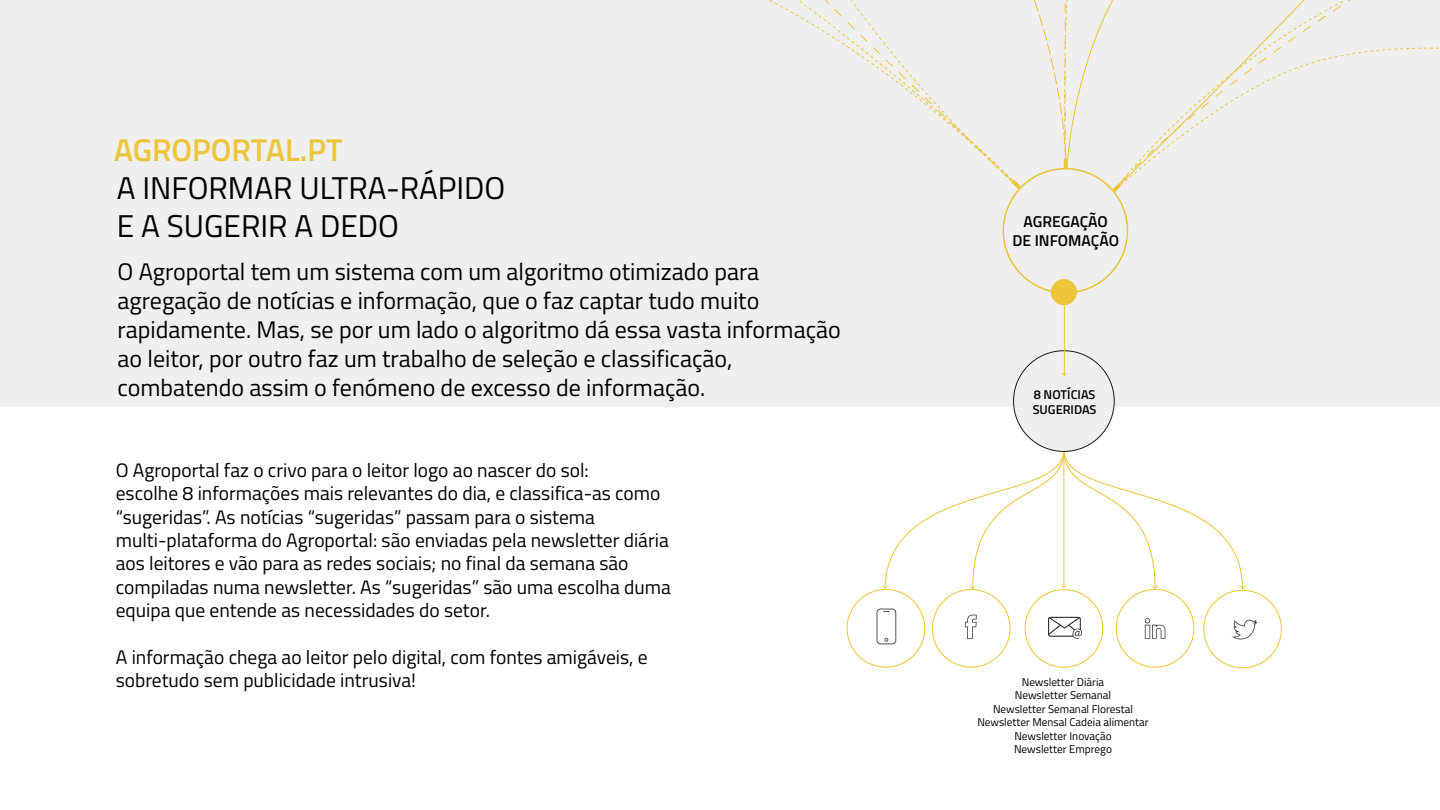
<style>
.page{position:relative;width:1440px;height:810px;background:#fff}
.page>*{position:absolute;margin:0;border:0;box-sizing:border-box;transform-origin:0 0}
.t1{font:31.5px/37.8px "Titillium Web";color:#000}
.t2{font:600 31.5px "Titillium Web";color:#ecc538}
.t3{font:24px/28.8px "Titillium Web";color:#000}
.t4{font:19.5px/23.4px "Titillium Web";color:#000}
.t5{font:600 15.75px/18.8px "Titillium Web";color:#000;text-align:center}
.t6{font:600 12.75px/15.3px "Titillium Web";color:#000}
.t7{font:11.25px/13.5px "Titillium Web";color:#000;text-align:center}
</style>
<div class="page">
<div style="left:0;top:0;width:1440px;height:407px;background:#efefef"></div>
<svg style="left:882px;top:449px;width:364px;height:140px"></svg>
<div style="left:1014px;top:351px;width:100px;height:100px;background:#efefef;border-radius:50%"></div>
<div style="left:1116px;top:589px;width:78px;height:79px;border:1px solid #ecc538;border-radius:50%"></div>
<svg style="left:1145px;top:618px;width:20px;height:21px"></svg>
<div style="left:1203px;top:590px;width:79px;height:78px;border:1px solid #ecc538;border-radius:50%"></div>
<svg style="left:1232px;top:620px;width:25px;height:19px"></svg>
<div style="left:932px;top:589px;width:78px;height:79px;border:1px solid #ecc538;border-radius:50%"></div>
<svg style="left:965px;top:615px;width:12px;height:24px"></svg>
<div style="left:847px;top:589px;width:78px;height:79px;border:1px solid #ecc538;border-radius:50%"></div>
<svg style="left:877px;top:609px;width:19px;height:35px"></svg>
<svg style="left:1048px;top:617px;width:34px;height:22px"></svg>
<div style="left:1025px;top:589px;width:78px;height:79px;border:1px solid #ecc538;border-radius:50%"></div>
<svg style="left:1107px;top:180px;width:18px;height:17px"></svg>
<svg style="left:1007px;top:176px;width:18px;height:17px"></svg>
<svg style="left:769px;top:0;width:287px;height:160px"></svg>
<svg style="left:1067px;top:0;width:372px;height:169px"></svg>
<svg style="left:1064px;top:0;width:3px;height:168px"></svg>
<div style="left:1003px;top:169px;width:124px;height:124px;background:#efefef;border-radius:50%"></div>
<div style="left:1051px;top:279px;width:26px;height:26px;background:#ecc538;border-radius:50%"></div>
<hr style="left:1064px;top:292px;width:1px;height:83px;background:#ecc538">
<svg style="left:1061px;top:372px;width:6px;height:4px"></svg>
<h1 class="t2" style="left:114px;top:126px;width:230px">AGROPORTAL.PT</h1>
<h1 class="t1" style="left:117px;top:168px;width:390px">A INFORMAR ULTRA-RÁPIDO<br>E A SUGERIR A DEDO</h1>
<p class="t3" style="left:118px;top:257px;width:725px">O Agroportal tem um sistema com um algoritmo otimizado para agregação de notícias e informação, que o faz captar tudo muito rapidamente. Mas, se por um lado o algoritmo dá essa vasta informação ao leitor, por outro faz um trabalho de seleção e classificação, combatendo assim o fenómeno de excesso de informação.</p>
<p class="t4" style="left:116px;top:458px;width:557px">O Agroportal faz o crivo para o leitor logo ao nascer do sol:<br>escolhe 8 informações mais relevantes do dia, e classifica-as como “sugeridas”. As notícias “sugeridas” passam para o sistema multi-plataforma do Agroportal: são enviadas pela newsletter diária aos leitores e vão para as redes sociais; no final da semana são compiladas numa newsletter. As “sugeridas” são uma escolha duma equipa que entende as necessidades do setor.</p>
<p class="t4" style="left:116px;top:645px;width:534px">A informação chega ao leitor pelo digital, com fontes amigáveis, e sobretudo sem publicidade intrusiva!</p>
<p class="t5" style="left:1012px;top:212px;width:108px">AGREGAÇÃO<br>DE INFOMAÇÃO</p>
<p class="t6" style="left:1033px;top:387px;width:65px">8 NOTÍCIAS<br>SUGERIDAS</p>
<p class="t7" style="left:977px;top:675px;width:173px">Newsletter Diária<br>Newsletter Semanal<br>Newsletter Semanal Florestal<br>Newsletter Mensal Cadeia alimentar<br>Newsletter Inovação<br>Newsletter Emprego</p>
</div>
